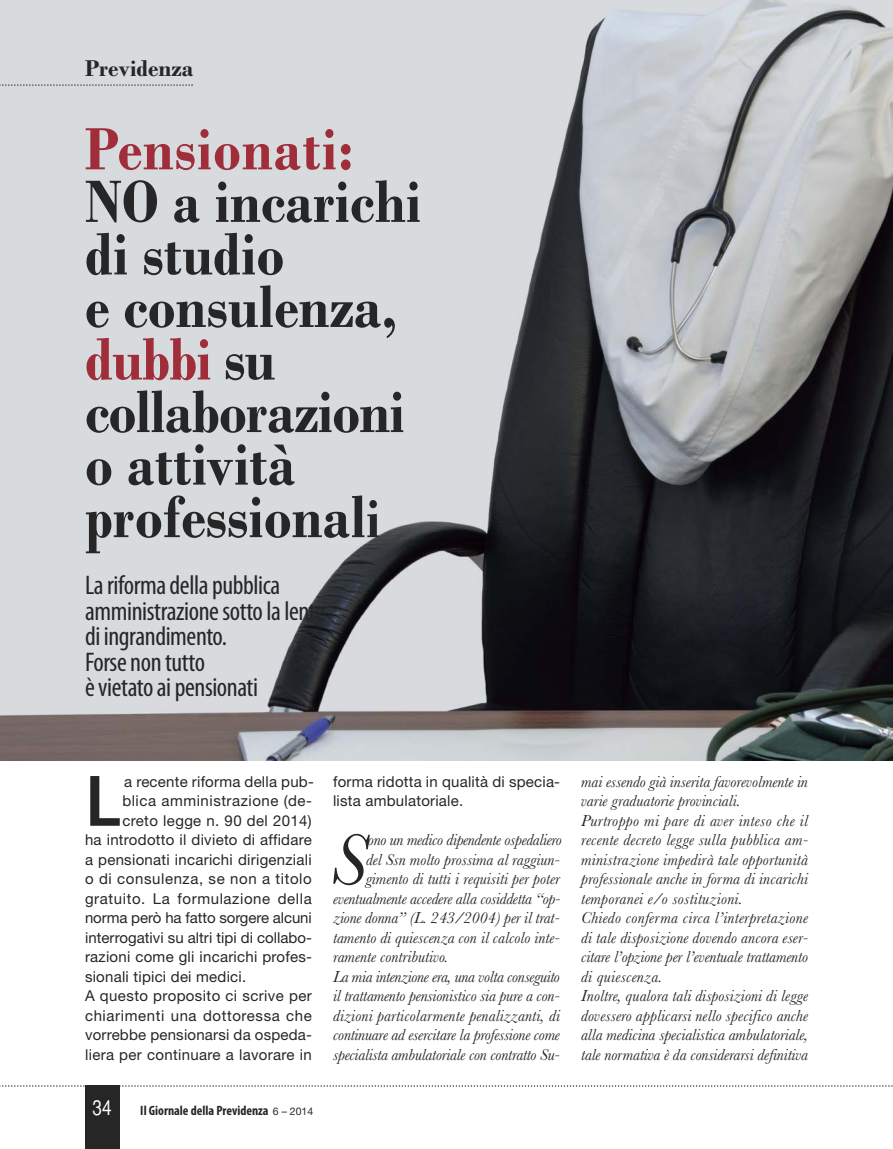
<style>
.page{position:relative;width:893px;height:1149px;background:#fff}
.page>*{position:absolute;margin:0;border:0;box-sizing:border-box;transform-origin:0 0}
.t1{font:italic 74.85px "Baskerville";color:#272627}
.t2{font:600 73.65px "Myriad Pro";color:#272627}
.t3{font:700 62.7px/52.5px "Bodoni";color:#272627;scale:.91 1}
.t4{font:condensed 27px/25.5px "Myriad Pro";letter-spacing:-.015em;color:#272627}
.t5{font:700 24px "Bodoni";color:#272627}
.t6{font:21px "Helvetica CY Plain";color:#fff}
.t7{font:italic 16.5px/19.5px "Baskerville";color:#272627}
.t8{font:italic 16.5px "Baskerville";letter-spacing:-.02em;color:#272627}
.t9{font:15px/19.5px "Helvetica Neue";letter-spacing:.02em;color:#272627}
.t10{font:15px "Helvetica Neue";letter-spacing:.04em;color:#272627}
.t11{font:15px "Helvetica Neue";letter-spacing:-.005em;color:#272627}
.t12{font:700 condensed 13.5px "Myriad Pro";color:#272627}
.s1{color:#a02e3a}
.s2{font-size:57.75px}
.s3{font-family:"Helvetica Neue";font-weight:400;font-stretch:normal;font-size:10.5px}
</style>
<div class="page">
<svg style="left:0;top:1085px;width:893px;height:1px"></svg>
<div style="left:85px;top:1084px;width:34px;height:64px;background:#272627"></div>
<img style="left:0;top:0;width:893px;height:759px">
<svg style="left:0;top:84px;width:193px;height:2px"></svg>
<p class="t5" style="left:85px;top:60px;width:110px">Previdenza</p>
<p class="t3" style="left:85px;top:130px;width:371px"><span class="s1">Pensionati:<br></span>NO a incarichi di studio<br>e consulenza, <span class="s1">dubbi</span> su collaborazioni o attività professional<span class="s2">i</span></p>
<p class="t4" style="left:85px;top:574px;width:241px">La riforma della pubblica amministrazione sotto la lente di ingrandimento.<br>Forse non tutto<br>è vietato ai pensionati</p>
<p class="t2" style="left:85px;top:757px;width:38px">L</p>
<p class="t9" style="left:124px;top:773px;width:191px">a recente riforma della pub-</p>
<p class="t9" style="left:122px;top:792px;width:191px">blica amministrazione (de-</p>
<p class="t9" style="left:122px;top:812px;width:191px">creto legge n. 90 del 2014)</p>
<p class="t9" style="left:85px;top:831px;width:228px">ha introdotto il divieto di affidare</p>
<p class="t9" style="left:85px;top:851px;width:228px">a pensionati incarichi dirigenziali</p>
<p class="t10" style="left:85px;top:873px;width:228px">o di consulenza, se non a titolo</p>
<p class="t10" style="left:85px;top:892px;width:228px">gratuito. La formulazione della</p>
<p class="t11" style="left:85px;top:912px;width:228px">norma però ha fatto sorgere alcuni</p>
<p class="t9" style="left:85px;top:929px;width:229px">interrogativi su altri tipi di collabo-</p>
<p class="t9" style="left:85px;top:948px;width:229px">razioni come gli incarichi profes-</p>
<p class="t9" style="left:85px;top:968px;width:163px">sionali tipici dei medici.</p>
<p class="t9" style="left:85px;top:987px;width:228px">A questo proposito ci scrive per</p>
<p class="t10" style="left:85px;top:1009px;width:228px">chiarimenti una dottoressa che</p>
<p class="t9" style="left:85px;top:1026px;width:228px">vorrebbe pensionarsi da ospeda-</p>
<p class="t9" style="left:85px;top:1046px;width:228px">liera per continuare a lavorare in</p>
<p class="t6" style="left:92px;top:1095px;width:21px">34</p>
<p class="t12" style="left:140px;top:1104px;width:174px">Il Giornale della Previdenza <span class="s3">6 – 2014</span></p>
<p class="t9" style="left:333px;top:773px;width:228px">forma ridotta in qualità di specia&shy;lista ambulatoriale.</p>
<p class="t1" style="left:331px;top:833px;width:37px">S</p>
<p class="t8" style="left:368px;top:834px;width:195px">ono un medico dipendente ospedaliero</p>
<p class="t7" style="left:366px;top:851px;width:195px">del Ssn molto prossima al raggiun-</p>
<p class="t7" style="left:366px;top:870px;width:195px">gimento di tutti i requisiti per poter</p>
<p class="t7" style="left:333px;top:890px;width:229px">eventualmente accedere alla cosiddetta “op-</p>
<p class="t7" style="left:333px;top:909px;width:228px">zione donna” (L. 243/2004) per il trat-</p>
<p class="t7" style="left:333px;top:929px;width:228px">tamento di quiescenza con il calcolo inte-</p>
<p class="t7" style="left:333px;top:948px;width:117px">ramente contributivo.</p>
<p class="t8" style="left:333px;top:970px;width:228px">La mia intenzione era, una volta conseguito</p>
<p class="t7" style="left:333px;top:987px;width:228px">il trattamento pensionistico sia pure a con-</p>
<p class="t7" style="left:333px;top:1007px;width:228px">dizioni particolarmente penalizzanti, di</p>
<p class="t7" style="left:333px;top:1026px;width:228px">continuare ad esercitare la professione come</p>
<p class="t7" style="left:333px;top:1046px;width:228px">specialista ambulatoriale con contratto Su-</p>
<p class="t7" style="left:581px;top:773px;width:229px">mai essendo già inserita favorevolmente in varie graduatorie provinciali.<br>Purtroppo mi pare di aver inteso che il recente decreto legge sulla pubblica am&shy;ministrazione impedirà tale opportunità professionale anche in forma di incarichi temporanei e/o sostituzioni.<br>Chiedo conferma circa l’interpretazione di tale disposizione dovendo ancora eser&shy;citare l’opzione per l’eventuale trattamento di quiescenza.<br>Inoltre, qualora tali disposizioni di legge dovessero applicarsi nello specifico anche alla medicina specialistica ambulatoriale, tale normativa è da considerarsi definitiva</p>
</div>
